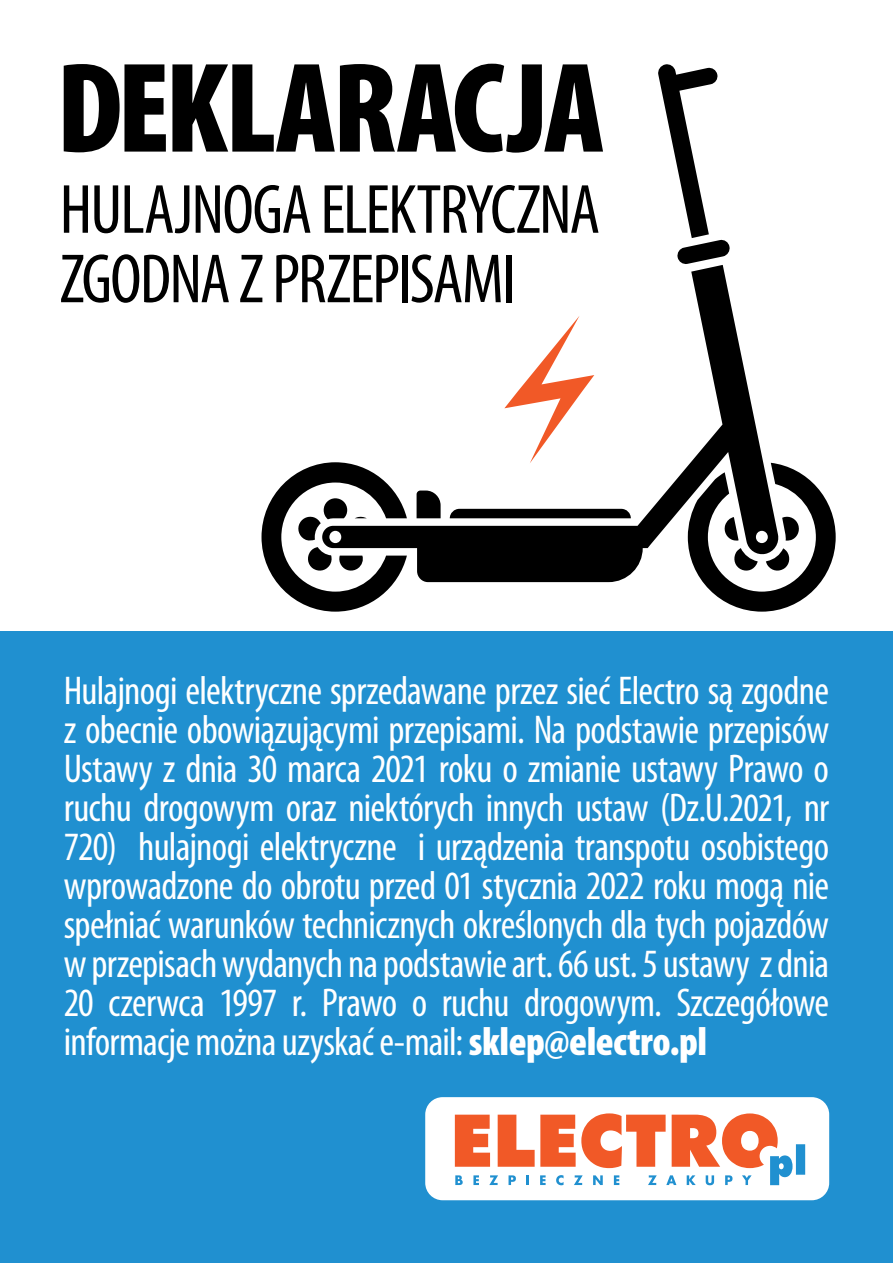
<style>
.page{position:relative;width:893px;height:1263px;background:#fff}
.page>*{position:absolute;margin:0;border:0;box-sizing:border-box;transform-origin:0 0}
.t1{font:129.3px "Myriad Pro Black Cond Edit";letter-spacing:-.03em;color:#000}
.t2{font:condensed 70.2px/69.4px "Myriad Pro";letter-spacing:-.03em;color:#000}
.t3{font:condensed 40.35px/39px "Myriad Pro";letter-spacing:-.02em;color:#fff;text-align:justify}
.s1{font-family:"Myriad Pro Black Cond Edit";font-stretch:normal}
</style>
<div class="page">
<div style="left:0;top:631px;width:893px;height:632px;background:#2090d0"></div>
<svg style="left:261px;top:463px;width:134px;height:149px"></svg>
<svg style="left:703px;top:464px;width:133px;height:148px"></svg>
<svg style="left:322px;top:265px;width:458px;height:317px"></svg>
<svg style="left:658px;top:64px;width:72px;height:200px"></svg>
<svg style="left:417px;top:490px;width:24px;height:28px"></svg>
<div style="left:450px;top:509px;width:181px;height:9px;background:#000"></div>
<div style="left:425px;top:1097px;width:404px;height:103px;background:#fff;border-radius:17px"></div>
<svg style="left:455px;top:1113px;width:350px;height:72px"></svg>
<h1 class="t1" style="left:56px;top:26px;width:550px">DEKLARACJA</h1>
<h2 class="t2" style="left:60px;top:174px;width:542px">HULAJNOGA ELEKTRYCZNA<br>ZGODNA Z PRZEPISAMI</h2>
<p class="t3" style="left:64px;top:670px;width:767px">Hulajnogi elektryczne sprzedawane przez sieć Electro są zgodne z obecnie obowiązującymi przepisami. Na podstawie przepisów Ustawy z dnia 30 marca 2021 roku o zmianie ustawy Prawo o ruchu drogowym oraz niektórych innych ustaw (Dz.U.2021, nr 720) hulajnogi elektryczne i urządzenia transpotu osobistego wprowadzone do obrotu przed 01 stycznia 2022 roku mogą nie spełniać warunków technicznych określonych dla tych pojazdów w przepisach wydanych na podstawie art. 66 ust. 5 ustawy z dnia 20 czerwca 1997 r. Prawo o ruchu drogowym. Szczegółowe informacje można uzyskać e-mail: <span class="s1">sklep@electro.pl</span></p>
</div>
